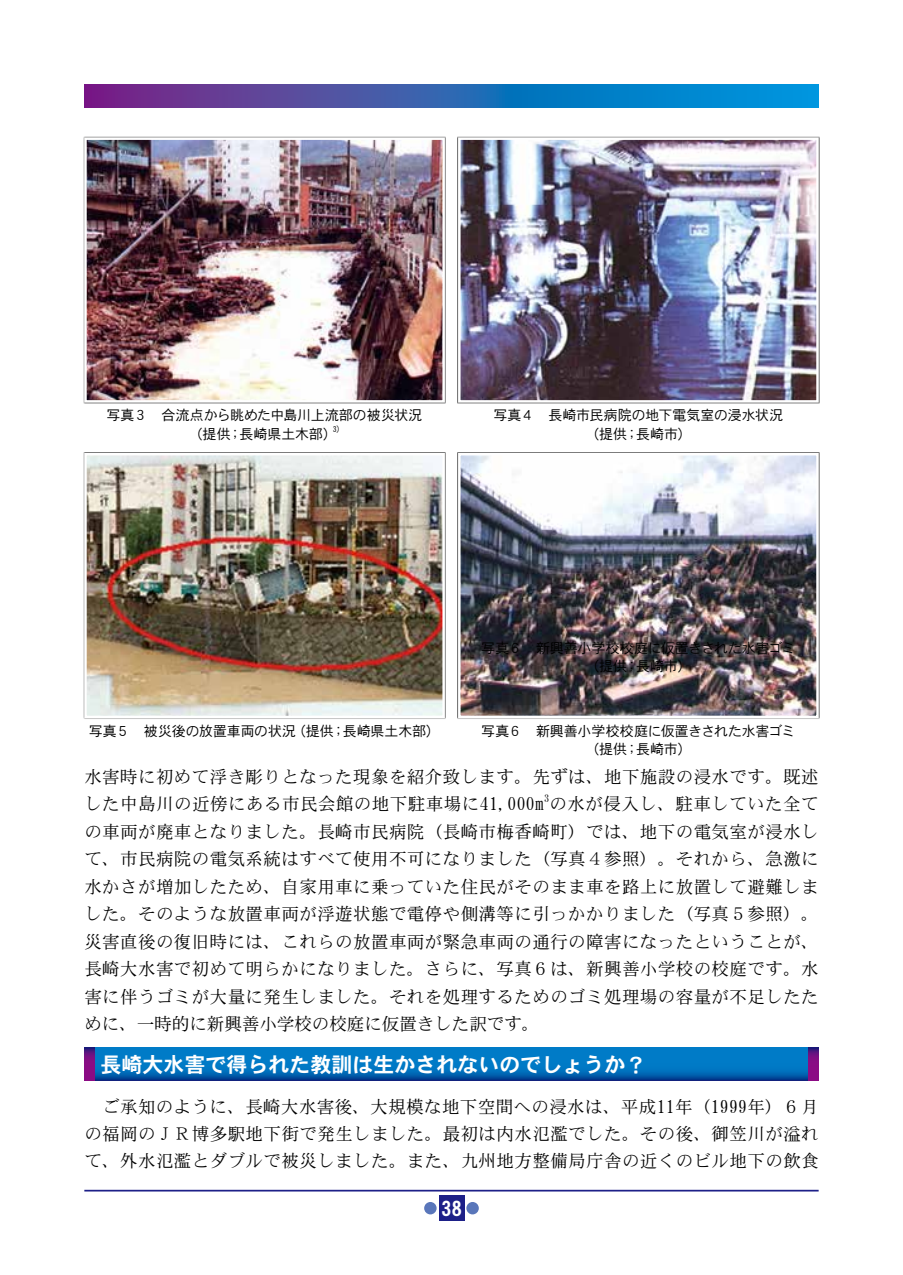
<style>
.page{position:relative;width:903px;height:1275px;background:#fff}
.page>*{position:absolute;margin:0;border:0;box-sizing:border-box;transform-origin:0 0}
.t1{font:21px "DFHS Gothic W7 WIN RKSJ H";color:#fff}
.t2{font:17.5px/27.5px "DFHS Mincho W3 WIN RKSJ H";letter-spacing:.025em;color:#000;text-align:justify}
.t3{font:14px/18.4px "DFHS Gothic W3 WIN RKSJ H";letter-spacing:-.01em;color:#000;text-align:center}
.t4{font:10.15px "DFHS Mincho W3 WIN RKSJ H";color:#000}
.t5{font:8.22px "DFHS Gothic W3 WIN RKSJ H";color:#000}
.s1{font-family:"DFHS Gothic W7 WING RKSJ H"}
</style>
<div class="page">
<hr style="left:84px;top:1190px;width:735px;height:1px;background:#1d2088">
<div style="left:439px;top:1196px;width:25px;height:25px;background:#1d2088"></div>
<div style="left:466px;top:1202px;width:13px;height:12px;background:#5976ba;border-radius:50%"></div>
<div style="left:424px;top:1202px;width:13px;height:12px;background:#5976ba;border-radius:50%"></div>
<svg style="left:84px;top:84px;width:735px;height:23px;background:#2f62b2"></svg>
<img style="left:461px;top:140px;width:355px;height:260px">
<div style="left:458px;top:137px;width:361px;height:266px;border:2px solid #fff"></div>
<img style="left:87px;top:140px;width:355px;height:260px">
<div style="left:84px;top:137px;width:361px;height:266px;border:2px solid #fff"></div>
<img style="left:87px;top:456px;width:355px;height:259px">
<div style="left:84px;top:453px;width:361px;height:265px;border:2px solid #fff"></div>
<img style="left:461px;top:456px;width:355px;height:259px">
<div style="left:458px;top:453px;width:361px;height:265px;border:2px solid #fff"></div>
<svg style="left:95px;top:1047px;width:713px;height:34px;background:#006ebb"></svg>
<svg style="left:84px;top:1047px;width:11px;height:34px"></svg>
<svg style="left:808px;top:1047px;width:11px;height:34px"></svg>
<p class="t3" style="left:107px;top:406px;width:318px">写真３　合流点から眺めた中島川上流部の被災状況（提供；長崎県土木部）</p>
<p class="t5" style="left:333px;top:425px;width:9px">3)</p>
<p class="t3" style="left:493px;top:406px;width:291px">写真４　長崎市民病院の地下電気室の浸水状況（提供；長崎市）</p>
<p class="t3" style="left:481px;top:639px;width:316px">写真６　新興善小学校校庭に仮置きされた水害ゴミ（提供；長崎市）</p>
<p class="t3" style="left:89px;top:722px;width:353px">写真５　被災後の放置車両の状況（提供；長崎県土木部）</p>
<p class="t3" style="left:481px;top:722px;width:316px">写真６　新興善小学校校庭に仮置きされた水害ゴミ（提供；長崎市）</p>
<p class="t2" style="left:84px;top:763px;width:736px">水害時に初めて浮き彫りとなった現象を紹介致します。先ずは、地下施設の浸水です。既述した中島川の近傍にある市民会館の地下駐車場に41,000m の水が侵入し、駐車していた全て</p>
<p class="t4" style="left:544px;top:793px;width:7px">3</p>
<p class="t2" style="left:84px;top:818px;width:736px">の車両が廃車となりました。長崎市民病院（長崎市梅香崎町）では、地下の電気室が浸水して、市民病院の電気系統はすべて使用不可になりました（写真４参照）。それから、急激に水かさが増加したため、自家用車に乗っていた住民がそのまま車を路上に放置して避難しました。そのような放置車両が浮遊状態で電停や側溝等に引っかかりました（写真５参照）。災害直後の復旧時には、これらの放置車両が緊急車両の通行の障害になったということが、長崎大水害で初めて明らかになりました。さらに、写真６は、新興善小学校の校庭です。水害に伴うゴミが大量に発生しました。それを処理するためのゴミ処理場の容量が不足したために、一時的に新興善小学校の校庭に仮置きした訳です。</p>
<p class="t1" style="left:100px;top:1053px;width:548px">長崎大水害で得られた教訓は生かされないのでしょうか？</p>
<p class="t2" style="left:84px;top:1093px;width:736px">　ご承知のように、長崎大水害後、大規模な地下空間への浸水は、平成11年（1999年）６月の福岡のＪＲ博多駅地下街で発生しました。最初は内水氾濫でした。その後、御笠川が溢れて、外水氾濫とダブルで被災しました。また、九州地方整備局庁舎の近くのビル地下の飲食</p>
<p class="t1" style="left:435px;top:1198px;width:28px"><span class="s1">1</span>38</p>
</div>
